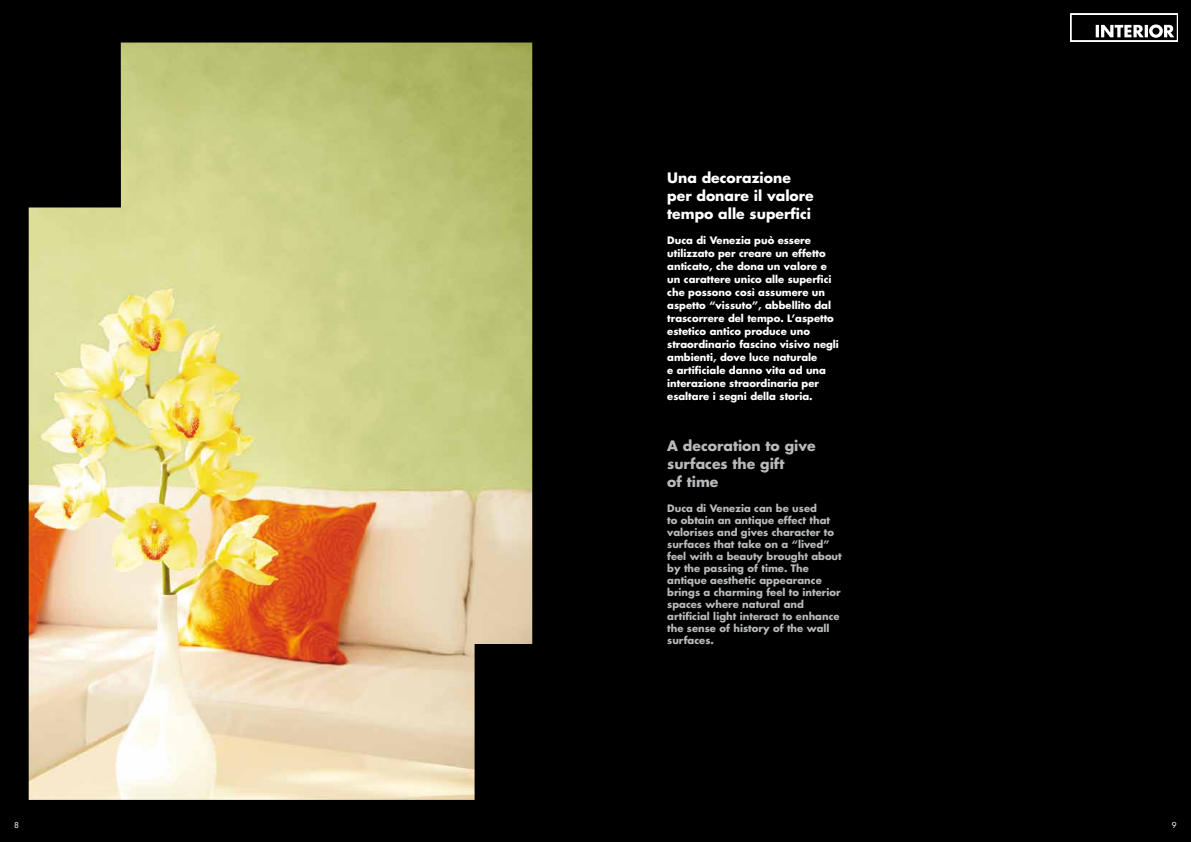
<style>
.page{position:relative;width:1191px;height:842px;background:#000}
.page>*{position:absolute;margin:0;border:0;box-sizing:border-box;transform-origin:0 0}
.t1{font:700 14px/18px "Futura";color:#fff}
.t2{font:700 14px/18px "Futura";color:#b7b9ba}
.t3{font:700 10px/13px "Futura";color:#fff}
.t4{font:700 10px/12px "Futura";color:#b7b9ba}
.t5{font:8px "Futura";color:#fff}
</style>
<div class="page">
<img style="left:29px;top:43px;width:503px;height:757px">
<svg style="left:1069px;top:13px;width:109px;height:29px"></svg>
<h1 class="t1" style="left:667px;top:169px;width:148px">Una decorazione per donare il valore tempo alle superfici</h1>
<p class="t3" style="left:667px;top:234px;width:173px">Duca di Venezia può essere utilizzato per creare un effetto anticato, che dona un valore e un carattere unico alle superfici che possono così assumere un aspetto “vissuto”, abbellito dal trascorrere del tempo. L’aspetto estetico antico produce uno straordinario fascino visivo negli ambienti, dove luce naturale<br>e artificiale danno vita ad una interazione straordinaria per esaltare i segni della storia.</p>
<h1 class="t2" style="left:667px;top:436px;width:150px">A decoration to give surfaces the gift<br>of time</h1>
<p class="t4" style="left:667px;top:502px;width:176px">Duca di Venezia can be used<br>to obtain an antique effect that valorises and gives character to surfaces that take on a “lived” feel with a beauty brought about by the passing of time. The antique aesthetic appearance brings a charming feel to interior spaces where natural and artificial light interact to enhance the sense of history of the wall surfaces.</p>
<p class="t5" style="left:14px;top:819px;width:6px">8</p>
<p class="t5" style="left:1171px;top:819px;width:6px">9</p>
</div>
